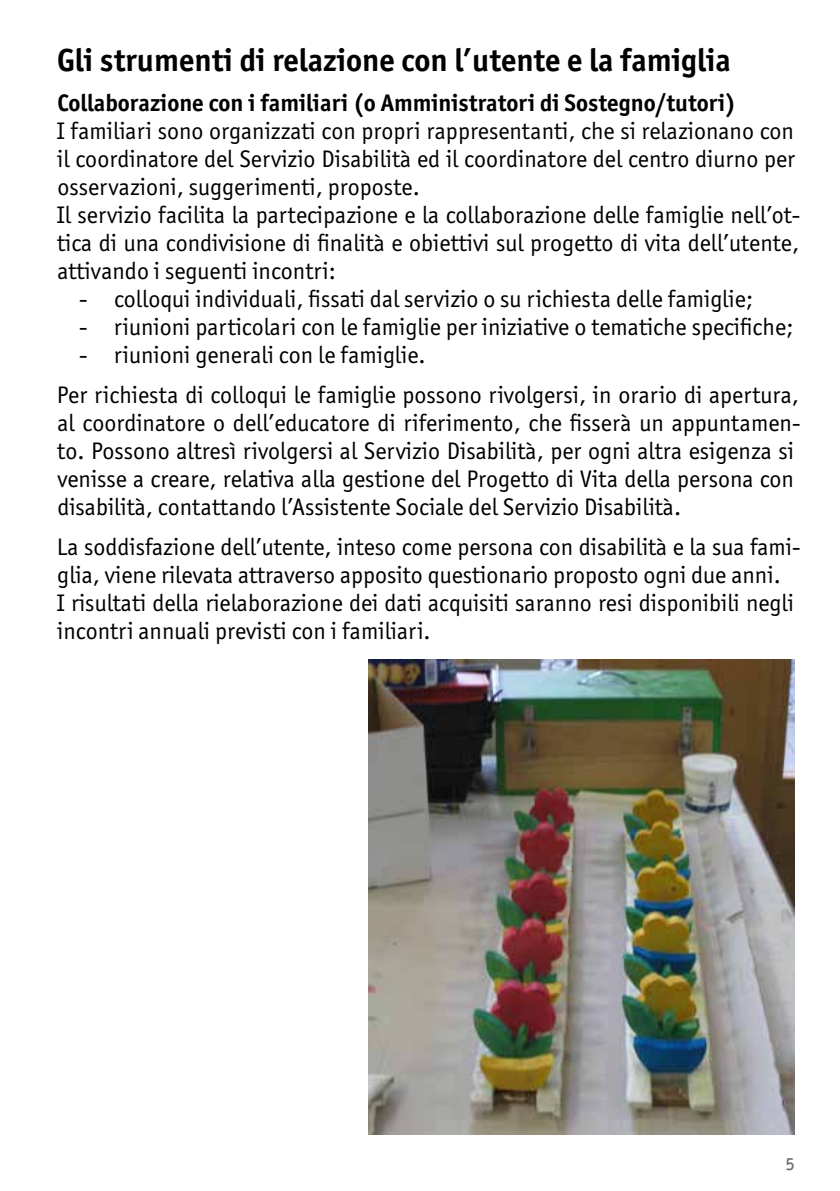
<style>
.page{position:relative;width:840px;height:1191px;background:#fff}
.page>*{position:absolute;margin:0;border:0;box-sizing:border-box;transform-origin:0 0}
.t1{font:700 32px "Officina Sans ITC";color:#000}
.t2{font:24px/28px "Officina Sans ITC";color:#000}
.t3{font:700 24px "Officina Sans ITC";color:#000}
.t4{font:500 18px "Officina Sans ITC";color:#706f6f}
</style>
<div class="page">
<img style="left:369px;top:659px;width:425px;height:475px">
<h1 class="t1" style="left:57px;top:40px;width:675px">Gli strumenti di relazione con l’utente e la famiglia</h1>
<p class="t3" style="left:57px;top:87px;width:679px">Collaborazione con i familiari (o Amministratori di Sostegno/tutori)</p>
<p class="t2" style="left:57px;top:116px;width:744px">I familiari sono organizzati con propri rappresentanti, che si relazionano con il coordinatore del Servizio Disabilità ed il coordinatore del centro diurno per osservazioni, suggerimenti, proposte.<br>Il servizio facilita la partecipazione e la collaborazione delle famiglie nell’ot&shy;tica di una condivisione di finalità e obiettivi sul progetto di vita dell’utente, attivando i seguenti incontri:</p>
<p class="t2" style="left:79px;top:284px;width:675px">- colloqui individuali, fissati dal servizio o su richiesta delle famiglie;</p>
<p class="t2" style="left:79px;top:312px;width:715px">- riunioni particolari con le famiglie per iniziative o tematiche specifiche;</p>
<p class="t2" style="left:57px;top:334px;width:743px;line-height:40px;text-indent:22px">- riunioni generali con le famiglie.<br>Per richiesta di colloqui le famiglie possono rivolgersi, in orario di apertura,</p>
<p class="t2" style="left:57px;top:408px;width:744px">al coordinatore o dell’educatore di riferimento, che fisserà un appuntamen&shy;to. Possono altresì rivolgersi al Servizio Disabilità, per ogni altra esigenza si venisse a creare, relativa alla gestione del Progetto di Vita della persona con disabilità, contattando l’Assistente Sociale del Servizio Disabilità.</p>
<p class="t2" style="left:57px;top:532px;width:744px">La soddisfazione dell’utente, inteso come persona con disabilità e la sua fami&shy;glia, viene rilevata attraverso apposito questionario proposto ogni due anni.<br>I risultati della rielaborazione dei dati acquisiti saranno resi disponibili negli incontri annuali previsti con i familiari.</p>
<p class="t4" style="left:785px;top:1153px;width:11px">5</p>
</div>
